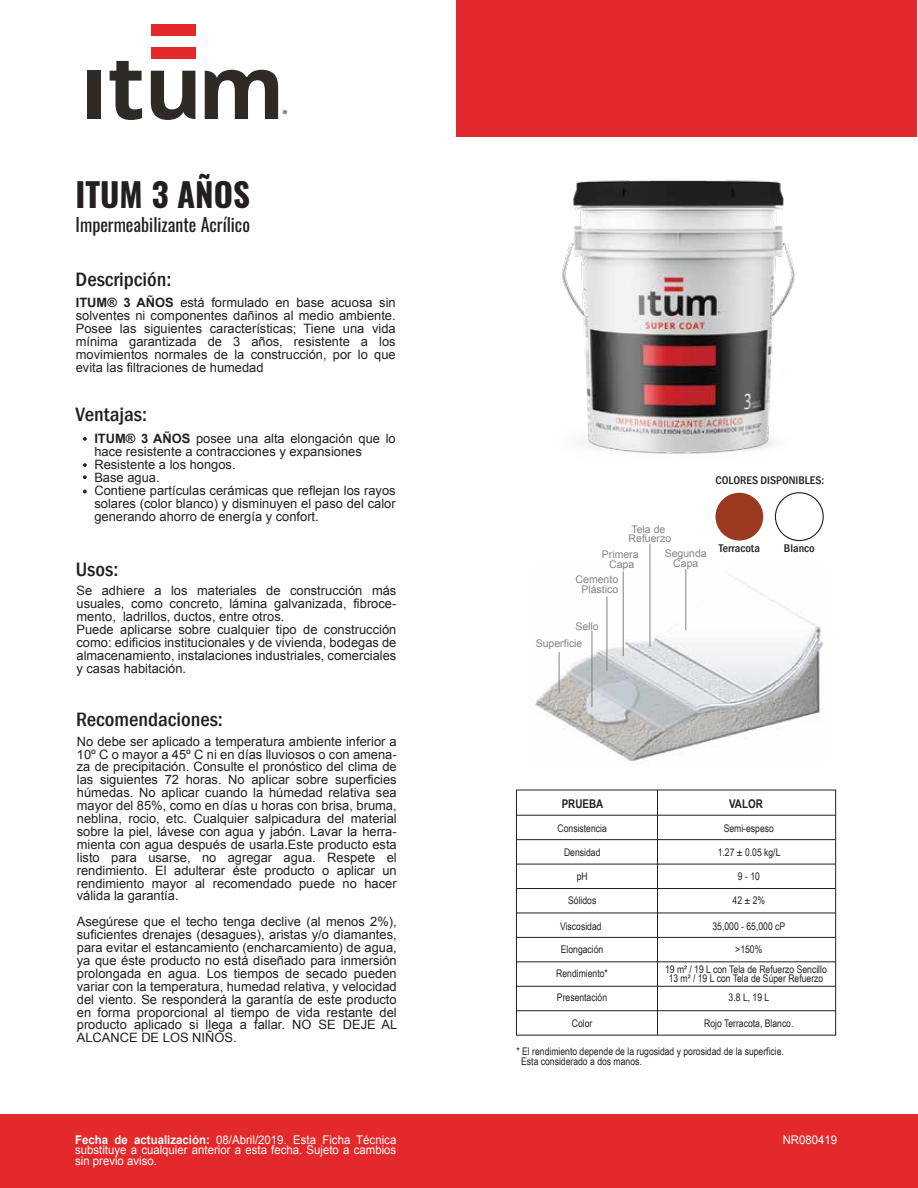
<style>
.page{position:relative;width:918px;height:1188px;background:#fff}
.page>*{position:absolute;margin:0;border:0;box-sizing:border-box;transform-origin:0 0}
.t1{font:700 33px "Oswald";color:#231f20}
.t2{font:500 condensed 19.95px "Franklin Gothic";color:#231f20;scale:1.05 1}
.t3{font:18px "Oswald";color:#231f20}
.t4{font:12.9px/12.9px "Arial";color:#231f20;text-align:justify}
.t5{font:12px/10.5px "Arial";color:#fff;text-align:justify;scale:.95 1}
.t6{font:700 12px "Arial Narrow";color:#231f20}
.t7{font:500 condensed 11.4px "Franklin Gothic";color:#231f20;scale:1.05 1}
.t8{font:10.5px/9px "Arial Narrow";color:#231f20;text-align:center}
.t9{font:10.5px/10.2px "Arial";color:#808285;text-align:center}
.s1{font-weight:700}
</style>
<div class="page">
<div style="left:457px;top:0;width:460px;height:136px;background:#e3292b"></div>
<div style="left:0;top:1114px;width:917px;height:74px;background:#e3292b"></div>
<svg style="left:83px;top:437px;width:4px;height:4px"></svg>
<svg style="left:83px;top:463px;width:4px;height:4px"></svg>
<svg style="left:83px;top:475px;width:4px;height:4px"></svg>
<svg style="left:83px;top:490px;width:4px;height:3px"></svg>
<svg style="left:110px;top:61px;width:32px;height:59px"></svg>
<div style="left:151px;top:47px;width:44px;height:12px;background:#e3292b"></div>
<div style="left:151px;top:24px;width:44px;height:12px;background:#e3292b"></div>
<div style="left:87px;top:71px;width:13px;height:48px;background:#2e2a25"></div>
<svg style="left:151px;top:71px;width:44px;height:49px"></svg>
<svg style="left:205px;top:70px;width:82px;height:49px"></svg>
<div style="left:516px;top:790px;width:320px;height:245px;border:1px solid #231f20"></div>
<hr style="left:516px;top:839px;width:319px;height:1px;background:#231f20">
<hr style="left:516px;top:815px;width:319px;height:1px;background:#231f20">
<hr style="left:516px;top:864px;width:319px;height:1px;background:#231f20">
<hr style="left:516px;top:888px;width:319px;height:1px;background:#231f20">
<hr style="left:516px;top:913px;width:319px;height:1px;background:#231f20">
<hr style="left:516px;top:937px;width:319px;height:1px;background:#231f20">
<hr style="left:516px;top:962px;width:319px;height:1px;background:#231f20">
<hr style="left:516px;top:986px;width:319px;height:1px;background:#231f20">
<hr style="left:516px;top:1010px;width:319px;height:1px;background:#231f20">
<hr style="left:657px;top:790px;width:1px;height:245px;background:#231f20">
<div style="left:715px;top:493px;width:48px;height:48px;background:#9b3921;border-radius:50%"></div>
<div style="left:775px;top:492px;width:49px;height:49px;border:1px solid #231f20;border-radius:50%"></div>
<img style="left:562px;top:180px;width:233px;height:274px">
<img style="left:535px;top:566px;width:288px;height:198px">
<hr style="left:559px;top:652px;width:1px;height:41px;background:#808285">
<hr style="left:607px;top:596px;width:1px;height:75px;background:#808285">
<hr style="left:592px;top:631px;width:1px;height:76px;background:#808285">
<hr style="left:623px;top:571px;width:1px;height:85px;background:#808285">
<hr style="left:650px;top:543px;width:1px;height:104px;background:#808285">
<hr style="left:685px;top:569px;width:1px;height:61px;background:#808285">
<h1 class="t1" style="left:76px;top:172px;width:176px">ITUM 3 AÑOS</h1>
<h3 class="t3" style="left:76px;top:212px;width:176px">Impermeabilizante Acrílico</h3>
<h2 class="t2" style="left:76px;top:266px;width:93px">Descripción:</h2>
<p class="t4" style="left:76px;top:296px;width:321px"><span class="s1">ITUM® 3 AÑOS</span> está formulado en base acuosa sin solventes ni componentes dañinos al medio ambiente.<br>Posee las siguientes características; Tiene una vida mínima garantizada de 3 años, resistente a los movimientos normales de la construcción, por lo que evita las filtraciones de humedad</p>
<h2 class="t2" style="left:76px;top:401px;width:70px">Ventajas:</h2>
<p class="t4" style="left:94px;top:433px;width:303px;text-align:left"><span class="s1">ITUM® 3 AÑOS</span> posee una alta elongación que lo hace resistente a contracciones y expansiones Resistente a los hongos.<br>Base agua.<br>Contiene partículas cerámicas que reflejan los rayos solares (color blanco) y disminuyen el paso del calor generando ahorro de energía y confort.</p>
<h2 class="t2" style="left:76px;top:556px;width:42px">Usos:</h2>
<p class="t4" style="left:76px;top:584px;width:321px;text-align:left">Se adhiere a los materiales de construcción más usuales, como concreto, lámina galvanizada, fibroce&shy;mento, ladrillos, ductos, entre otros.<br>Puede aplicarse sobre cualquier tipo de construcción como: edificios institucionales y de vivienda, bodegas de almacenamiento, instalaciones industriales, comerciales y casas habitación.</p>
<h2 class="t2" style="left:76px;top:706px;width:141px">Recomendaciones:</h2>
<p class="t4" style="left:77px;top:735px;width:321px">No debe ser aplicado a temperatura ambiente inferior a 10º C o mayor a 45º C ni en días lluviosos o con amena&shy;za de precipitación. Consulte el pronóstico del clima de las siguientes 72 horas. No aplicar sobre superficies húmedas. No aplicar cuando la húmedad relativa sea mayor del 85%, como en días u horas con brisa, bruma, neblina, rocio, etc. Cualquier salpicadura del material sobre la piel, lávese con agua y jabón. Lavar la herra&shy;mienta con agua después de usarla.Este producto esta listo para usarse, no agregar agua. Respete el rendimiento. El adulterar éste producto o aplicar un rendimiento mayor al recomendado puede no hacer válida la garantía.</p>
<p class="t4" style="left:77px;top:915px;width:322px">Asegúrese que el techo tenga declive (al menos 2%), suficientes drenajes (desagues), aristas y/o diamantes, para evitar el estancamiento (encharcamiento) de agua, ya que éste producto no está diseñado para inmersión prolongada en agua. Los tiempos de secado pueden variar con la temperatura, humedad relativa, y velocidad del viento. Se responderá la garantía de este producto en forma proporcional al tiempo de vida restante del producto aplicado si llega a fallar. NO SE DEJE AL ALCANCE DE LOS NIÑOS.</p>
<p class="t7" style="left:715px;top:473px;width:105px">COLORES DISPONIBLES:</p>
<p class="t9" style="left:629px;top:524px;width:44px;line-height:9.4px;text-align:left">Tela de<br>Refuerzo</p>
<p class="t9" style="left:602px;top:549px;width:38px">Primera<br>Capa</p>
<p class="t9" style="left:665px;top:548px;width:44px">Segunda<br>Capa</p>
<p class="t9" style="left:576px;top:575px;width:44px">Cemento<br>Plástico</p>
<p class="t9" style="left:576px;top:621px;width:25px;rotate:1deg">Sello</p>
<p class="t9" style="left:536px;top:638px;width:48px">Superficie</p>
<p class="t7" style="left:719px;top:541px;width:41px">Terracota</p>
<p class="t7" style="left:784px;top:541px;width:31px">Blanco</p>
<p class="t6" style="left:562px;top:794px;width:43px">PRUEBA</p>
<p class="t6" style="left:729px;top:795px;width:35px">VALOR</p>
<p class="t8" style="left:724px;top:823px;width:52px">Semi-espeso</p>
<p class="t8" style="left:564px;top:847px;width:38px">Densidad</p>
<p class="t8" style="left:718px;top:847px;width:64px">1.27 ± 0.05 kg/L</p>
<p class="t8" style="left:738px;top:871px;width:24px">9 - 10</p>
<p class="t8" style="left:733px;top:895px;width:34px">42 ± 2%</p>
<p class="t8" style="left:713px;top:921px;width:74px">35,000 - 65,000 cP</p>
<p class="t8" style="left:735px;top:945px;width:29px">&gt;150%</p>
<p class="t8" style="left:558px;top:823px;width:51px">Consistencia</p>
<p class="t8" style="left:577px;top:871px;width:13px">pH</p>
<p class="t8" style="left:568px;top:895px;width:30px">Sólidos</p>
<p class="t8" style="left:560px;top:921px;width:43px">Viscosidad</p>
<p class="t8" style="left:561px;top:945px;width:44px">Elongación</p>
<p class="t8" style="left:556px;top:969px;width:53px">Rendimiento*</p>
<p class="t8" style="left:557px;top:993px;width:52px">Presentación</p>
<p class="t8" style="left:572px;top:1018px;width:22px">Color</p>
<p class="t8" style="left:665px;top:965px;width:163px">19 m² / 19 L con Tela de Refuerzo Sencillo<br>13 m² / 19 L con Tela de Súper Refuerzo</p>
<p class="t8" style="left:729px;top:993px;width:42px">3.8 L, 19 L</p>
<p class="t8" style="left:704px;top:1018px;width:91px">Rojo Terracota, Blanco.</p>
<p class="t8" style="left:521px;top:1046px;width:264px;line-height:10.5px;text-align:left;text-indent:-5px">* El rendimiento depende de la rugosidad y porosidad de la superficie.<br>Esta considerado a dos manos.</p>
<p class="t5" style="left:75px;top:1135px;width:340px"><span class="s1">Fecha de actualización:</span> 08/Abril/2019. Esta Ficha Técnica substituye a cualquier anterior a esta fecha. Sujeto a cambios sin previo aviso.</p>
<p class="t5" style="left:783px;top:1134px;width:59px">NR080419</p>
</div>
